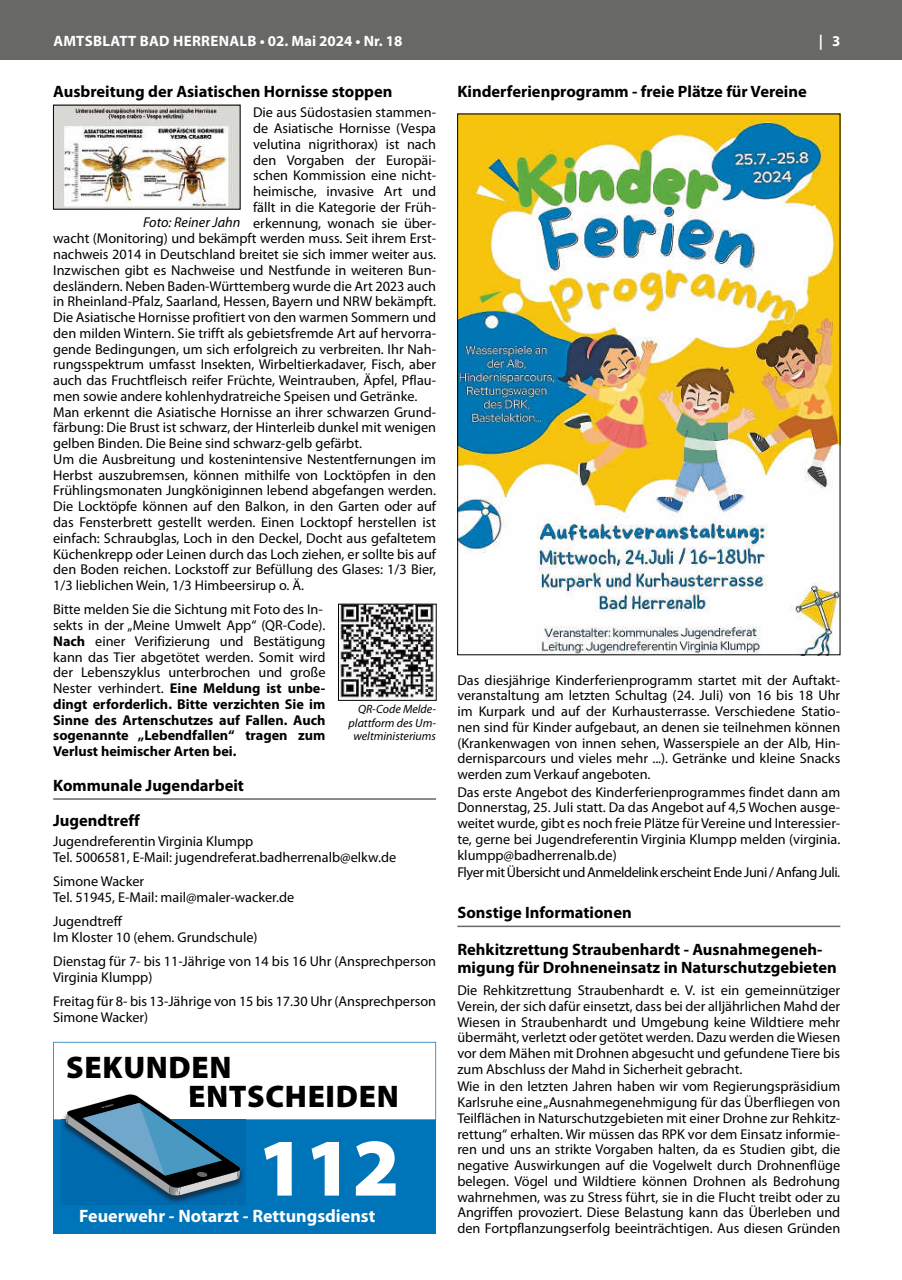
<style>
.page{position:relative;width:902px;height:1280px;background:#fff}
.page>*{position:absolute;margin:0;border:0;box-sizing:border-box;transform-origin:0 0}
.t1{font:900 82.5px "Myriad Pro";color:#fff}
.t2{font:900 31.35px/28.8px "Myriad Pro";letter-spacing:.02em;color:#000}
.t3{font:700 18px "Myriad Pro";color:#fff}
.t4{font:700 16.5px/35px "Myriad Pro";color:#000}
.t5{font:700 15px "Myriad Pro";letter-spacing:.02em;color:#fff}
.t6{font:14.25px/15.8px "Myriad Pro";color:#000}
.t7{font:14.25px "Myriad Pro";letter-spacing:-.03em;color:#000}
.t8{font:italic 14.25px "Myriad Pro";color:#000}
.t9{font:italic 12px/13.2px "Myriad Pro";color:#000;text-align:right}
.s1{font-weight:700}
</style>
<div class="page">
<div style="left:0;top:0;width:901px;height:60px;background:#686867"></div>
<hr style="left:53px;top:798px;width:383px;height:2px;background:#686867">
<img style="left:55px;top:107px;width:183px;height:100px">
<img style="left:340px;top:606px;width:94px;height:92px">
<div style="left:338px;top:604px;width:98px;height:97px;border:1px solid #000"></div>
<hr style="left:457px;top:926px;width:383px;height:1px;background:#686867">
<img style="left:459px;top:116px;width:379px;height:537px">
<div style="left:53px;top:1042px;width:383px;height:191px;background:#0074b8"></div>
<img style="left:156px;top:1195px;width:58px;height:9px">
<svg style="left:53px;top:1042px;width:383px;height:153px"></svg>
<p class="t5" style="left:53px;top:31px;width:350px">AMTSBLATT BAD HERRENALB • 02. Mai 2024 • Nr. 18</p>
<p class="t5" style="left:818px;top:31px;width:23px">| 3</p>
<p class="t4" style="left:53px;top:74px;width:341px">Ausbreitung der Asiatischen Hornisse stoppen</p>
<p class="t6" style="left:253px;top:105px;width:184px">Die aus Südostasien stammen-</p>
<p class="t6" style="left:253px;top:120px;width:184px">de Asiatische Hornisse (Vespa</p>
<p class="t6" style="left:253px;top:136px;width:184px">velutina nigrithorax) ist nach</p>
<p class="t6" style="left:253px;top:152px;width:184px">den Vorgaben der Europäi-</p>
<p class="t6" style="left:253px;top:168px;width:184px">schen Kommission eine nicht-</p>
<p class="t6" style="left:253px;top:183px;width:184px">heimische, invasive Art und</p>
<p class="t6" style="left:253px;top:199px;width:184px">fällt in die Kategorie der Früh-</p>
<p class="t6" style="left:253px;top:215px;width:184px">erkennung, wonach sie über-</p>
<p class="t6" style="left:53px;top:231px;width:384px">wacht (Monitoring) und bekämpft werden muss. Seit ihrem Erst-</p>
<p class="t6" style="left:53px;top:246px;width:384px">nachweis 2014 in Deutschland breitet sie sich immer weiter aus.</p>
<p class="t6" style="left:53px;top:262px;width:384px">Inzwischen gibt es Nachweise und Nestfunde in weiteren Bun-</p>
<p class="t6" style="left:53px;top:278px;width:384px">desländern. Neben Baden-Württemberg wurde die Art 2023 auch</p>
<p class="t6" style="left:53px;top:294px;width:384px">in Rheinland-Pfalz, Saarland, Hessen, Bayern und NRW bekämpft.</p>
<p class="t6" style="left:53px;top:309px;width:384px">Die Asiatische Hornisse profitiert von den warmen Sommern und</p>
<p class="t6" style="left:53px;top:325px;width:384px">den milden Wintern. Sie trifft als gebietsfremde Art auf hervorra-</p>
<p class="t6" style="left:53px;top:341px;width:384px">gende Bedingungen, um sich erfolgreich zu verbreiten. Ihr Nah-</p>
<p class="t6" style="left:53px;top:357px;width:384px">rungsspektrum umfasst Insekten, Wirbeltierkadaver, Fisch, aber</p>
<p class="t6" style="left:53px;top:372px;width:384px">auch das Fruchtfleisch reifer Früchte, Weintrauben, Äpfel, Pflau-</p>
<p class="t6" style="left:53px;top:388px;width:365px">men sowie andere kohlenhydratreiche Speisen und Getränke.</p>
<p class="t6" style="left:53px;top:404px;width:384px">Man erkennt die Asiatische Hornisse an ihrer schwarzen Grund-</p>
<p class="t6" style="left:53px;top:420px;width:384px">färbung: Die Brust ist schwarz, der Hinterleib dunkel mit wenigen</p>
<p class="t6" style="left:53px;top:435px;width:310px">gelben Binden. Die Beine sind schwarz-gelb gefärbt.</p>
<p class="t6" style="left:53px;top:451px;width:384px">Um die Ausbreitung und kostenintensive Nestentfernungen im</p>
<p class="t6" style="left:53px;top:467px;width:384px">Herbst auszubremsen, können mithilfe von Locktöpfen in den</p>
<p class="t6" style="left:53px;top:483px;width:384px">Frühlingsmonaten Jungköniginnen lebend abgefangen werden.</p>
<p class="t6" style="left:53px;top:498px;width:384px">Die Locktöpfe können auf den Balkon, in den Garten oder auf</p>
<p class="t6" style="left:53px;top:514px;width:384px">das Fensterbrett gestellt werden. Einen Locktopf herstellen ist</p>
<p class="t6" style="left:53px;top:530px;width:384px">einfach: Schraubglas, Loch in den Deckel, Docht aus gefaltetem</p>
<p class="t6" style="left:53px;top:546px;width:384px">Küchenkrepp oder Leinen durch das Loch ziehen, er sollte bis auf</p>
<p class="t6" style="left:53px;top:561px;width:384px">den Boden reichen. Lockstoff zur Befüllung des Glases: 1/3 Bier,</p>
<p class="t6" style="left:53px;top:577px;width:252px">1/3 lieblichen Wein, 1/3 Himbeersirup o. Ä.</p>
<p class="t6" style="left:53px;top:601px;width:274px">Bitte melden Sie die Sichtung mit Foto des In&shy;sekts in der „Meine Umwelt App“ (QR-Code).<br><span class="s1">Nach</span> einer Verifizierung und Bestätigung kann das Tier abgetötet werden. Somit wird der Lebenszyklus unterbrochen und große Nester verhindert. <span class="s1">Eine Meldung ist unbe&shy;dingt erforderlich. Bitte verzichten Sie im Sinne des Artenschutzes auf Fallen. Auch sogenannte „Lebendfallen“ tragen zum Verlust heimischer Arten bei.</span></p>
<p class="t4" style="left:53px;top:767px;width:192px">Kommunale Jugendarbeit<br>Jugendtreff</p>
<p class="t6" style="left:53px;top:833px;width:344px">Jugendreferentin Virginia Klumpp<br>Tel. 5006581, E-Mail: jugendreferat.badherrenalb@elkw.de</p>
<p class="t6" style="left:53px;top:873px;width:243px">Simone Wacker<br>Tel. 51945, E-Mail: mail@maler-wacker.de</p>
<p class="t6" style="left:53px;top:913px;width:206px">Jugendtreff<br>Im Kloster 10 (ehem. Grundschule)</p>
<p class="t6" style="left:53px;top:953px;width:384px">Dienstag für 7- bis 11-Jährige von 14 bis 16 Uhr (Ansprechperson<br>Virginia Klumpp)</p>
<p class="t6" style="left:53px;top:993px;width:384px">Freitag für 8- bis 13-Jährige von 15 bis 17.30 Uhr (Ansprechperson<br>Simone Wacker)</p>
<p class="t4" style="left:457px;top:74px;width:351px">Kinderferienprogramm - freie Plätze für Vereine</p>
<p class="t8" style="left:143px;top:213px;width:99px">Foto: Reiner Jahn</p>
<p class="t6" style="left:457px;top:672px;width:384px;text-align:justify">Das diesjährige Kinderferienprogramm startet mit der Auftakt&shy;veranstaltung am letzten Schultag (24. Juli) von 16 bis 18 Uhr im Kurpark und auf der Kurhausterrasse. Verschiedene Statio&shy;nen sind für Kinder aufgebaut, an denen sie teilnehmen können (Krankenwagen von innen sehen, Wasserspiele an der Alb, Hin&shy;dernisparcours und vieles mehr ...). Getränke und kleine Snacks werden zum Verkauf angeboten.</p>
<p class="t6" style="left:457px;top:784px;width:384px;text-align:justify">Das erste Angebot des Kinderferienprogrammes findet dann am Donnerstag, 25. Juli statt. Da das Angebot auf 4,5 Wochen ausge&shy;weitet wurde, gibt es noch freie Plätze für Vereine und Interessier&shy;te, gerne bei Jugendreferentin Virginia Klumpp melden (virginia. klumpp@badherrenalb.de)</p>
<p class="t7" style="left:457px;top:864px;width:384px">Flyer mit Übersicht und Anmeldelink erscheint Ende Juni / Anfang Juli.</p>
<p class="t4" style="left:457px;top:895px;width:176px">Sonstige Informationen</p>
<p class="t4" style="left:457px;top:940px;width:381px;line-height:18px">Rehkitzrettung Straubenhardt - Ausnahmegeneh&shy;migung für Drohneneinsatz in Naturschutzgebieten</p>
<p class="t6" style="left:457px;top:982px;width:384px;text-align:justify">Die Rehkitzrettung Straubenhardt e. V. ist ein gemeinnütziger Verein, der sich dafür einsetzt, dass bei der alljährlichen Mahd der Wiesen in Straubenhardt und Umgebung keine Wildtiere mehr übermäht, verletzt oder getötet werden. Dazu werden die Wiesen vor dem Mähen mit Drohnen abgesucht und gefundene Tiere bis zum Abschluss der Mahd in Sicherheit gebracht.</p>
<p class="t6" style="left:457px;top:1078px;width:384px;text-align:justify">Wie in den letzten Jahren haben wir vom Regierungspräsidium Karlsruhe eine „Ausnahmegenehmigung für das Überfliegen von Teilflächen in Naturschutzgebieten mit einer Drohne zur Rehkitz&shy;rettung“ erhalten. Wir müssen das RPK vor dem Einsatz informie&shy;ren und uns an strikte Vorgaben halten, da es Studien gibt, die negative Auswirkungen auf die Vogelwelt durch Drohnenflüge belegen. Vögel und Wildtiere können Drohnen als Bedrohung wahrnehmen, was zu Stress führt, sie in die Flucht treibt oder zu Angriffen provoziert. Diese Belastung kann das Überleben und den Fortpflanzungserfolg beeinträchtigen. Aus diesen Gründen</p>
<p class="t9" style="left:348px;top:702px;width:89px">QR-Code Melde&shy;plattform des Um&shy;weltministeriums</p>
<h2 class="t2" style="left:188px;top:1053px;width:212px;text-indent:-122px">SEKUNDEN<br>ENTSCHEIDEN</h2>
<h1 class="t1" style="left:258px;top:1121px;width:143px">112</h1>
<p class="t3" style="left:79px;top:1204px;width:297px">Feuerwehr - Notarzt - Rettungsdienst</p>
</div>
